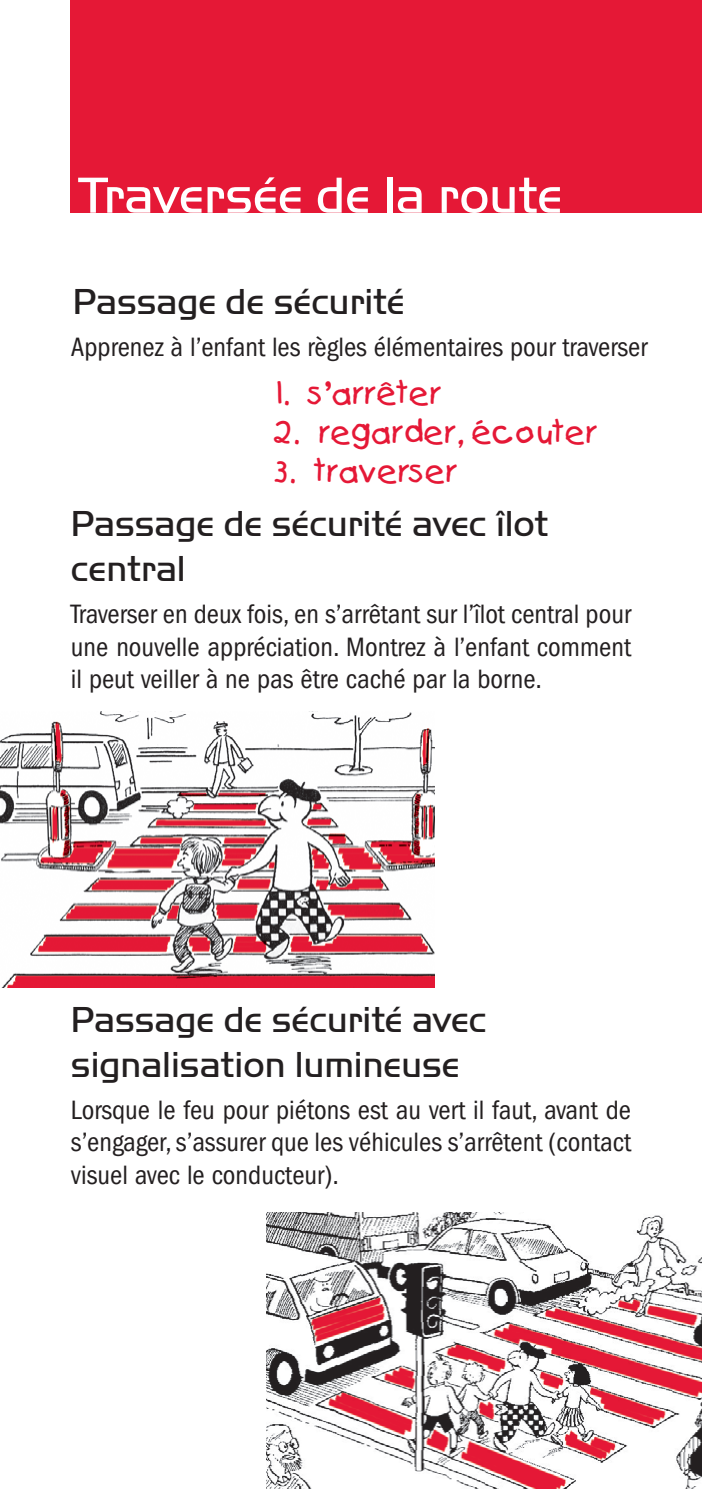
<style>
.page{position:relative;width:702px;height:1489px;background:#fff}
.page>*{position:absolute;margin:0;border:0;box-sizing:border-box;transform-origin:0 0}
.t1{font:52.5px "Handel Got D Ligh";color:#fff}
.t2{font:37.5px/45px "Handel Got D Ligh";color:#231f20}
.t3{font:30px "Kids";color:#e51836}
.t4{font:condensed 27.5px/32.5px "Franklin Gothic";color:#231f20;text-align:justify}
</style>
<div class="page">
<hr style="left:0;top:0;width:1px;height:213px;background:#e51836">
<div style="left:71px;top:0;width:631px;height:213px;background:#e51836"></div>
<img style="left:0;top:711px;width:435px;height:276px">
<img style="left:267px;top:1212px;width:435px;height:276px">
<h1 class="t1" style="left:78px;top:165px;width:485px">Traversée de la route</h1>
<h2 class="t2" style="left:73px;top:278px;width:333px">Passage de sécurité</h2>
<p class="t4" style="left:71px;top:331px;width:578px">Apprenez à l’enfant les règles élémentaires pour traverser</p>
<p class="t3" style="left:273px;top:374px;width:170px">1. s’arrêter</p>
<p class="t3" style="left:273px;top:414px;width:325px">2. regarder, écouter</p>
<p class="t3" style="left:273px;top:453px;width:186px">3. traverser</p>
<h2 class="t2" style="left:71px;top:500px;width:479px">Passage de sécurité avec îlot central</h2>
<p class="t4" style="left:71px;top:598px;width:561px">Traverser en deux fois, en s’arrêtant sur l’îlot central pour une nouvelle appréciation. Montrez à l’enfant comment il peut veiller à ne pas être caché par la borne.</p>
<h2 class="t2" style="left:71px;top:996px;width:417px">Passage de sécurité avec signalisation lumineuse</h2>
<p class="t4" style="left:71px;top:1093px;width:561px">Lorsque le feu pour piétons est au vert il faut, avant de s’engager, s’assurer que les véhicules s’arrêtent (contact visuel avec le conducteur).</p>
</div>
